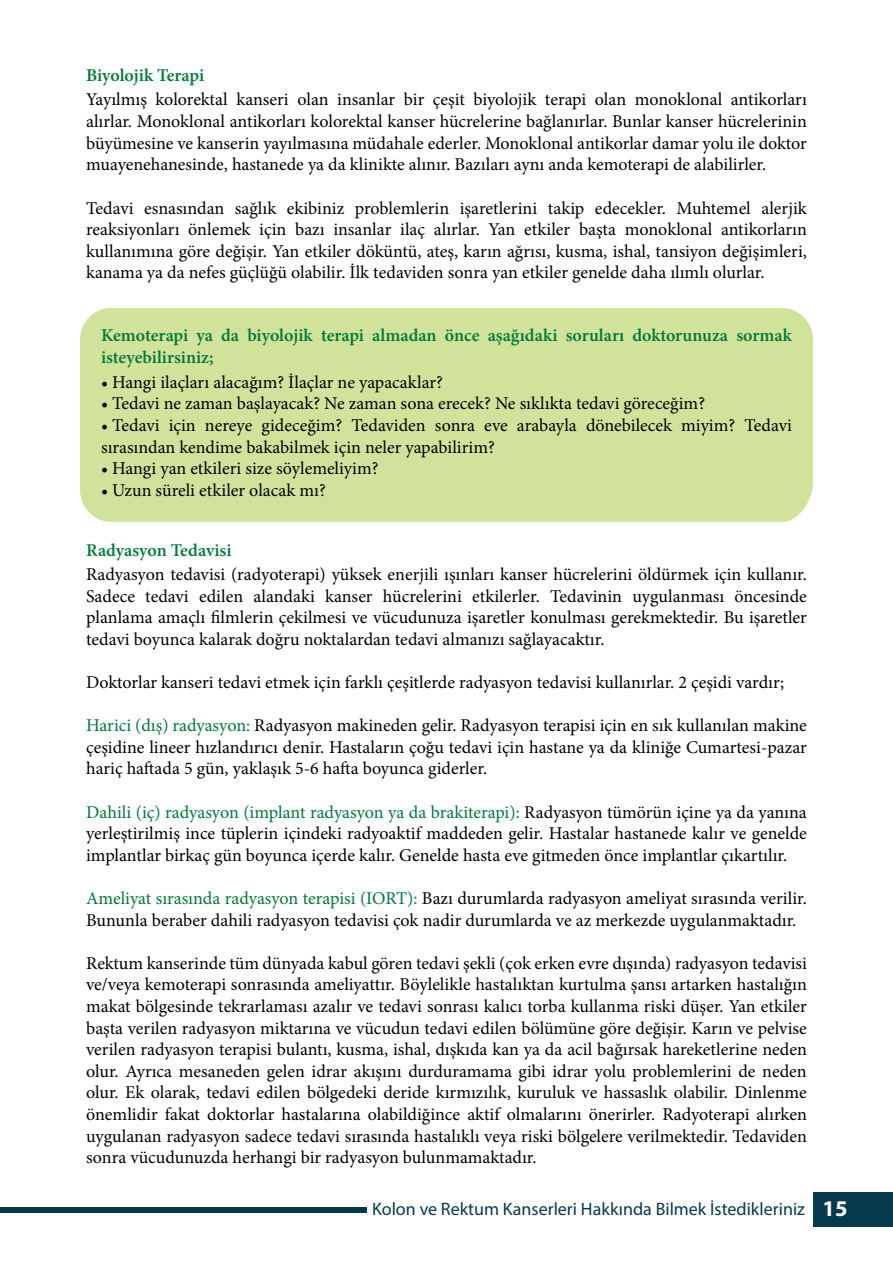
<style>
.page{position:relative;width:893px;height:1263px;background:#fff}
.page>*{position:absolute;margin:0;border:0;box-sizing:border-box;transform-origin:0 0}
.t1{font:18px/21.6px "Minion Pro";color:#000;text-align:justify}
.t2{font:600 18px/21.6px "Minion Pro";color:#007839}
.t3{font:18px "Myriad Pro";color:#06394c}
.s1{color:#007839}
.s2{font-weight:700;font-size:22.5px;color:#fff}
</style>
<div class="page">
<div style="left:814px;top:1192px;width:79px;height:35px;background:#06394c"></div>
<div style="left:0;top:1208px;width:367px;height:5px;background:#06394c"></div>
<div style="left:80px;top:308px;width:733px;height:214px;background:#d1e39b"></div>
<p class="t2" style="left:86px;top:64px;width:120px">Biyolojik Terapi</p>
<p class="t1" style="left:86px;top:89px;width:722px">Yayılmış kolorektal kanseri olan insanlar bir çeşit biyolojik terapi olan monoklonal antikorları alırlar. Monoklonal antikorları kolorektal kanser hücrelerine bağlanırlar. Bunlar kanser hücrelerinin büyümesine ve kanserin yayılmasına müdahale ederler. Monoklonal antikorlar damar yolu ile doktor muayenehanesinde, hastanede ya da klinikte alınır. Bazıları aynı anda kemoterapi de alabilirler.</p>
<p class="t1" style="left:86px;top:197px;width:722px">Tedavi esnasından sağlık ekibiniz problemlerin işaretlerini takip edecekler. Muhtemel alerjik reaksiyonları önlemek için bazı insanlar ilaç alırlar. Yan etkiler başta monoklonal antikorların kullanımına göre değişir. Yan etkiler döküntü, ateş, karın ağrısı, kusma, ishal, tansiyon değişimleri, kanama ya da nefes güçlüğü olabilir. İlk tedaviden sonra yan etkiler genelde daha ılımlı olurlar.</p>
<p class="t2" style="left:101px;top:325px;width:692px">Kemoterapi ya da biyolojik terapi almadan önce aşağıdaki soruları doktorunuza sormak isteyebilirsiniz;</p>
<p class="t1" style="left:101px;top:371px;width:343px">• Hangi ilaçları alacağım? İlaçlar ne yapacaklar?</p>
<p class="t1" style="left:101px;top:393px;width:606px">• Tedavi ne zaman başlayacak? Ne zaman sona erecek? Ne sıklıkta tedavi göreceğim?</p>
<p class="t1" style="left:101px;top:414px;width:692px">• Tedavi için nereye gideceğim? Tedaviden sonra eve arabayla dönebilecek miyim? Tedavi sırasından kendime bakabilmek için neler yapabilirim?</p>
<p class="t1" style="left:101px;top:458px;width:279px">• Hangi yan etkileri size söylemeliyim?</p>
<p class="t1" style="left:101px;top:479px;width:226px">• Uzun süreli etkiler olacak mı?</p>
<p class="t2" style="left:86px;top:539px;width:147px">Radyasyon Tedavisi</p>
<p class="t1" style="left:86px;top:563px;width:722px">Radyasyon tedavisi (radyoterapi) yüksek enerjili ışınları kanser hücrelerini öldürmek için kullanır.<br>Sadece tedavi edilen alandaki kanser hücrelerini etkilerler. Tedavinin uygulanması öncesinde planlama amaçlı filmlerin çekilmesi ve vücudunuza işaretler konulması gerekmektedir. Bu işaretler tedavi boyunca kalarak doğru noktalardan tedavi almanızı sağlayacaktır.</p>
<p class="t1" style="left:86px;top:671px;width:700px">Doktorlar kanseri tedavi etmek için farklı çeşitlerde radyasyon tedavisi kullanırlar. 2 çeşidi vardır;</p>
<p class="t1" style="left:86px;top:715px;width:722px"><span class="s1">Harici (dış) radyasyon:</span> Radyasyon makineden gelir. Radyasyon terapisi için en sık kullanılan makine çeşidine lineer hızlandırıcı denir. Hastaların çoğu tedavi için hastane ya da kliniğe Cumartesi-pazar hariç haftada 5 gün, yaklaşık 5-6 hafta boyunca giderler.</p>
<p class="t1" style="left:86px;top:801px;width:722px"><span class="s1">Dahili (iç) radyasyon (implant radyasyon ya da brakiterapi):</span> Radyasyon tümörün içine ya da yanına yerleştirilmiş ince tüplerin içindeki radyoaktif maddeden gelir. Hastalar hastanede kalır ve genelde implantlar birkaç gün boyunca içerde kalır. Genelde hasta eve gitmeden önce implantlar çıkartılır.</p>
<p class="t1" style="left:86px;top:887px;width:722px"><span class="s1">Ameliyat sırasında radyasyon terapisi (IORT):</span> Bazı durumlarda radyasyon ameliyat sırasında verilir.<br>Bununla beraber dahili radyasyon tedavisi çok nadir durumlarda ve az merkezde uygulanmaktadır.</p>
<p class="t1" style="left:86px;top:952px;width:722px">Rektum kanserinde tüm dünyada kabul gören tedavi şekli (çok erken evre dışında) radyasyon tedavisi ve/veya kemoterapi sonrasında ameliyattır. Böylelikle hastalıktan kurtulma şansı artarken hastalığın makat bölgesinde tekrarlaması azalır ve tedavi sonrası kalıcı torba kullanma riski düşer. Yan etkiler başta verilen radyasyon miktarına ve vücudun tedavi edilen bölümüne göre değişir. Karın ve pelvise verilen radyasyon terapisi bulantı, kusma, ishal, dışkıda kan ya da acil bağırsak hareketlerine neden olur. Ayrıca mesaneden gelen idrar akışını durduramama gibi idrar yolu problemlerini de neden olur. Ek olarak, tedavi edilen bölgedeki deride kırmızılık, kuruluk ve hassaslık olabilir. Dinlenme önemlidir fakat doktorlar hastalarına olabildiğince aktif olmalarını önerirler. Radyoterapi alırken uygulanan radyasyon sadece tedavi sırasında hastalıklı veya riski bölgelere verilmektedir. Tedaviden sonra vücudunuzda herhangi bir radyasyon bulunmamaktadır.</p>
<p class="t3" style="left:372px;top:1198px;width:477px">Kolon ve Rektum Kanserleri Hakkında Bilmek İstedikleriniz <span class="s2">15</span></p>
</div>
